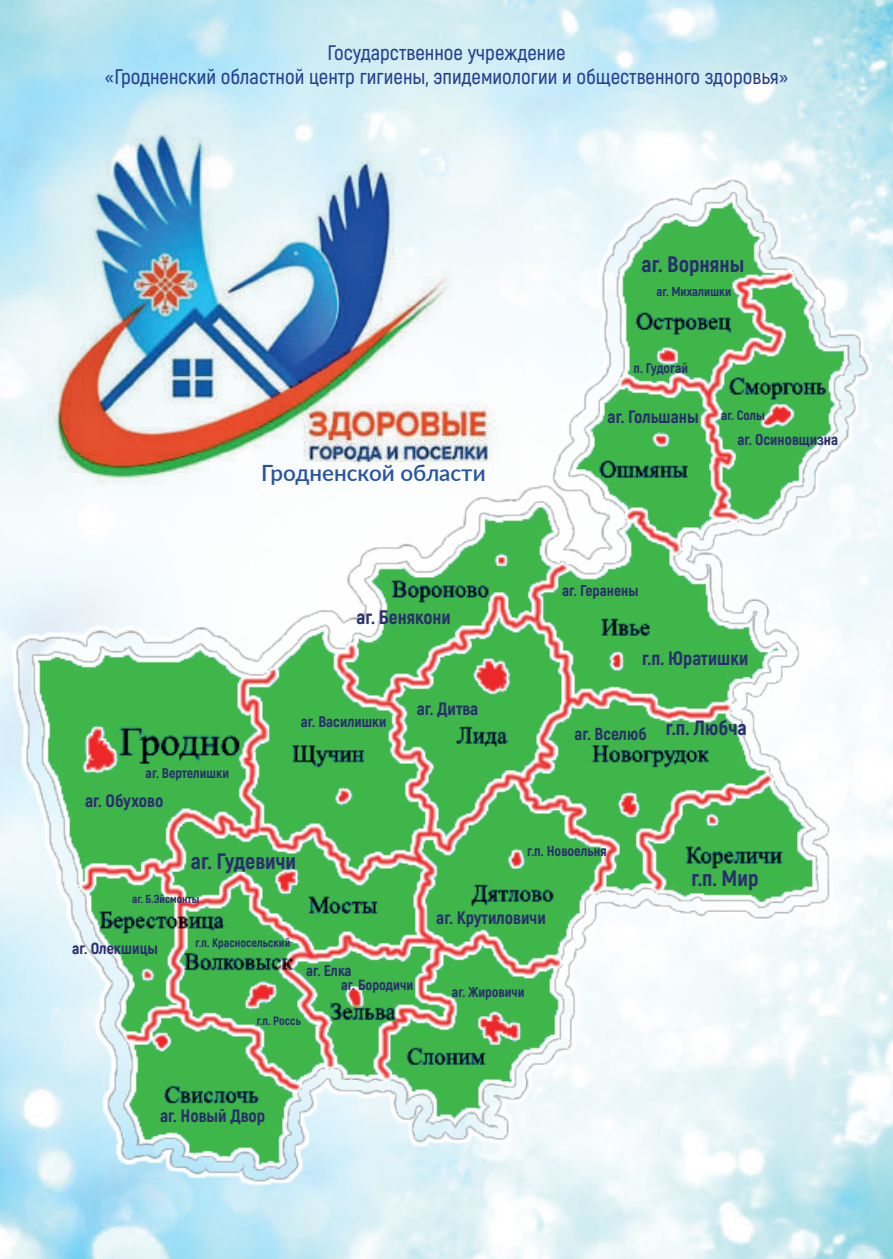
<style>
.page{position:relative;width:893px;height:1259px;background:#fff}
.page>*{position:absolute;margin:0;border:0;box-sizing:border-box;transform-origin:0 0}
.t1{font:800 22.5px "Akrobat";color:#292e6f}
.t2{font:600 22.5px "Lato";color:#2753a3}
.t3{font:600 21px/24px "Akrobat";color:#253f8e;text-align:center}
.t4{font:800 19.5px "Akrobat";color:#292e6f}
.t5{font:800 18px "Akrobat";color:#292e6f}
.t6{font:800 17.4px "Akrobat";color:#292e6f}
.t7{font:800 15.9px "Akrobat";color:#292e6f}
.t8{font:800 15.6px "Akrobat";color:#292e6f}
.t9{font:800 15.3px "Akrobat";color:#292e6f}
.t10{font:800 14.7px "Akrobat";color:#292e6f}
.t11{font:800 14.4px "Akrobat";color:#292e6f}
.t12{font:800 14.1px "Akrobat";color:#292e6f}
.t13{font:800 13.5px "Akrobat";color:#292e6f}
.t14{font:800 12.9px "Akrobat";color:#292e6f}
.t15{font:800 12.3px "Akrobat";color:#292e6f}
.t16{font:800 11.7px "Akrobat";color:#292e6f}
</style>
<div class="page">
<img style="left:0;top:0;width:893px;height:1259px">
<img style="left:0;top:141px;width:893px;height:1079px">
<img style="left:26px;top:115px;width:498px;height:379px">
<p class="t3" style="left:105px;top:40px;width:685px">Государственное учреждение<br>«Гродненский областной центр гигиены, эпидемиологии и общественного здоровья»</p>
<p class="t1" style="left:642px;top:249px;width:104px">аг. Ворняны</p>
<p class="t14" style="left:657px;top:283px;width:76px">аг. Михалишки</p>
<p class="t2" style="left:261px;top:456px;width:226px">Гродненской области</p>
<p class="t4" style="left:356px;top:604px;width:96px">аг. Бенякони</p>
<p class="t12" style="left:146px;top:764px;width:85px">аг. Вертелишки</p>
<p class="t5" style="left:85px;top:789px;width:80px">аг. Обухово</p>
<p class="t9" style="left:301px;top:711px;width:87px">аг. Василишки</p>
<p class="t1" style="left:191px;top:847px;width:107px">аг. Гудевичи</p>
<p class="t5" style="left:417px;top:697px;width:63px">аг. Дитва</p>
<p class="t12" style="left:634px;top:359px;width:56px">п. Гудогай</p>
<p class="t5" style="left:607px;top:405px;width:93px">аг. Гольшаны</p>
<p class="t13" style="left:721px;top:407px;width:45px">аг. Солы</p>
<p class="t8" style="left:737px;top:429px;width:102px">аг. Осиновщизна</p>
<p class="t8" style="left:562px;top:581px;width:78px">аг. Геранены</p>
<p class="t4" style="left:642px;top:645px;width:108px">г.п. Юратишки</p>
<p class="t6" style="left:574px;top:722px;width:174px">аг. Вселюб <sup>г.п.</sup> <sup>Любча</sup></p>
<p class="t11" style="left:527px;top:842px;width:81px">г.п. Новоельня</p>
<p class="t1" style="left:691px;top:864px;width:69px">г.п. Мир</p>
<p class="t16" style="left:132px;top:891px;width:69px">аг. Б.Эйсмонты</p>
<p class="t15" style="left:196px;top:934px;width:96px">г.п. Красносельский</p>
<p class="t7" style="left:72px;top:938px;width:87px">аг. Олекшицы</p>
<p class="t9" style="left:306px;top:960px;width:47px">аг. Елка</p>
<p class="t10" style="left:341px;top:975px;width:74px">аг. Бородичи</p>
<p class="t15" style="left:257px;top:1013px;width:46px">г.п. Россь</p>
<p class="t5" style="left:436px;top:906px;width:111px">аг. Крутиловичи</p>
<p class="t11" style="left:452px;top:982px;width:74px">аг. Жировичи</p>
<p class="t5" style="left:160px;top:1104px;width:107px">аг. Новый Двор</p>
</div>
